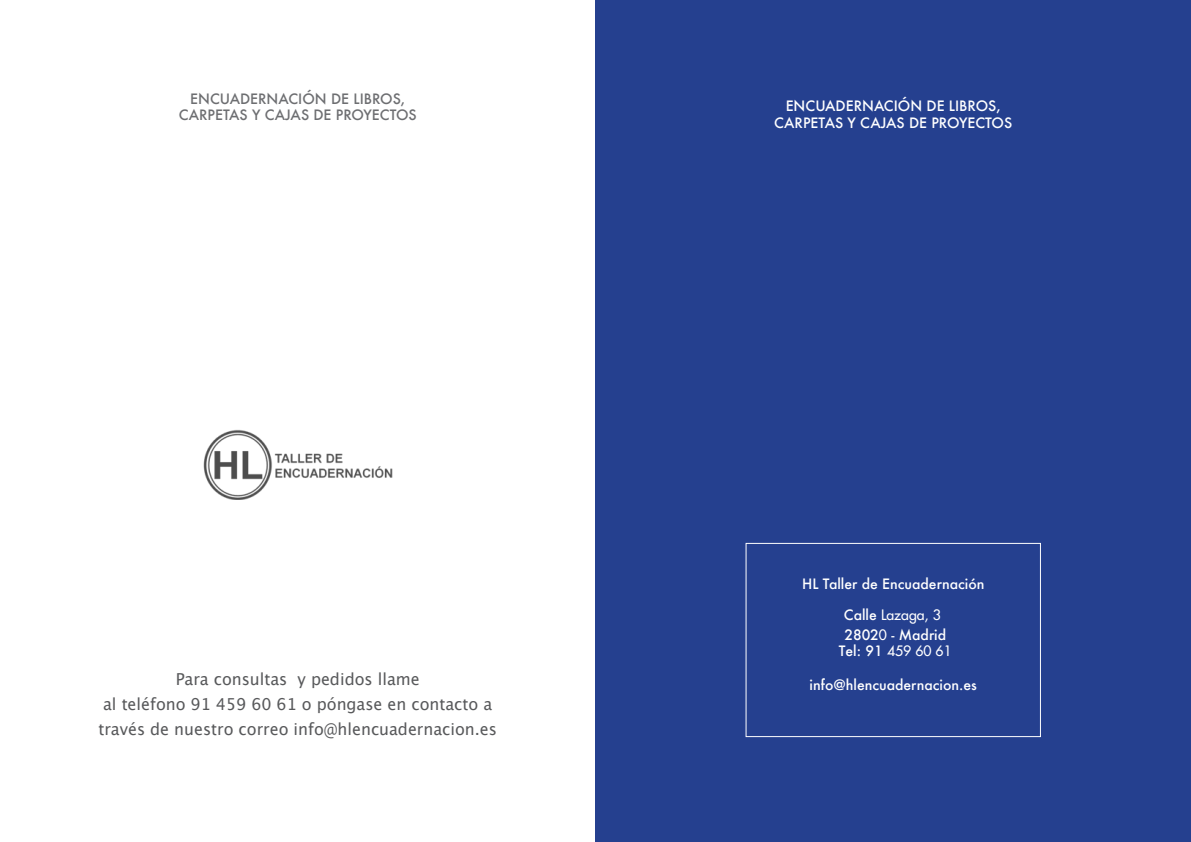
<style>
.page{position:relative;width:1191px;height:842px;background:#fff}
.page>*{position:absolute;margin:0;border:0;box-sizing:border-box;transform-origin:0 0}
.t1{font:16.5px/25px "Lucida Grande";color:#58595b;text-align:center}
.t2{font:500 14px/19.3px "Futura";color:#fff}
.t3{font:500 14px/16.8px "Futura";color:#6d6e71;text-align:center}
.t4{font:14px "Futura";color:#fff}
.s1{font-weight:400}
.s2{font-weight:500}
</style>
<div class="page">
<img style="left:203px;top:429px;width:190px;height:71px">
<div style="left:595px;top:0;width:596px;height:842px;background:#25408f"></div>
<div style="left:745px;top:543px;width:296px;height:194px;border:1px solid #fff"></div>
<p class="t3" style="left:179px;top:90px;width:240px">ENCUADERNACIÓN DE LIBROS,<br>CARPETAS Y CAJAS DE PROYECTOS</p>
<p class="t1" style="left:98px;top:667px;width:400px">Para consultas y pedidos llame<br>al teléfono 91 459 60 61 o póngase en contacto a través de nuestro correo info@hlencuadernacion.es</p>
<p class="t2" style="left:774px;top:97px;width:240px;line-height:16.8px;text-align:center">ENCUADERNACIÓN DE LIBROS,<br>CARPETAS Y CAJAS DE PROYECTOS</p>
<p class="t2" style="left:802px;top:574px;width:184px">HL Taller de Encuadernación</p>
<p class="t2" style="left:844px;top:605px;width:104px">Calle <span class="s1">Lazaga, 3<br></span>2802<span class="s1">0</span> - Madrid</p>
<p class="t4" style="left:838px;top:642px;width:114px"><span class="s2">Tel: 91</span> 459 60 61</p>
<p class="t2" style="left:809px;top:675px;width:169px">info@hlencuadernacion.es</p>
</div>
